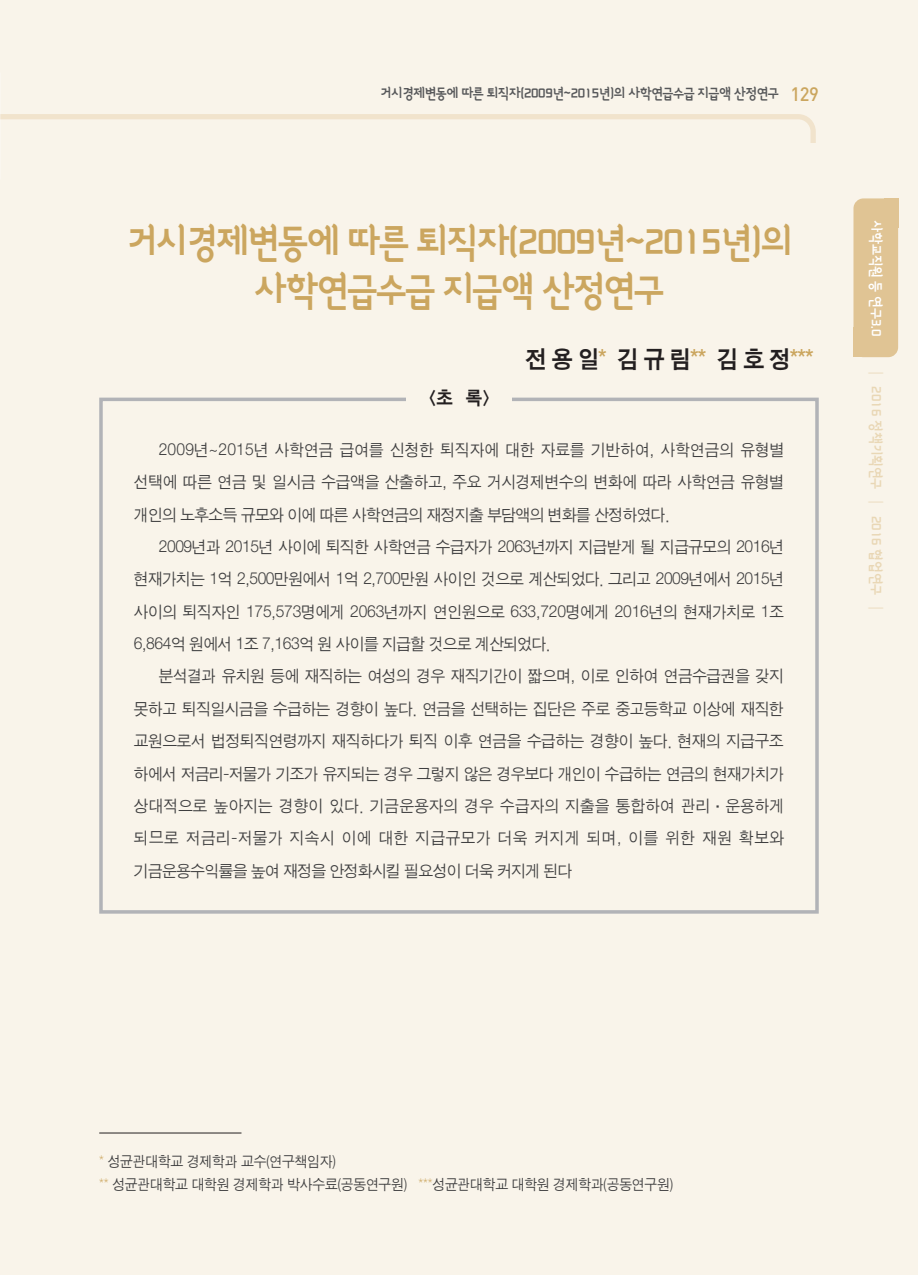
<style>
.page{position:relative;width:918px;height:1275px;background:#f9f4ea}
.page>*{position:absolute;margin:0;border:0;box-sizing:border-box;transform-origin:0 0}
.t1{font:40.25px/47.2px "Sang Sang Title B";letter-spacing:-.04em;color:#cba65f;text-align:center}
.ÙÅÁ_Û{font:24.5px "Sand Kg";color:#231f20;scale:.95 1}
.ÙÅÁ_Û-2{font:19.25px "Sand Kg";color:#231f20;scale:.95 1}
.t2{font:16.62px/32.4px "Sand Jg";letter-spacing:-.025em;color:#3e3e3f;text-align:justify}
.t3{font:14.88px "Sand Jg";letter-spacing:-.01em;color:#3e3e3f;scale:.95 1}
.ÙÅÁ_Û-3{font:14.88px "Sang Sang Title B";letter-spacing:-.03em;color:#57585a;scale:.95 1}
.ÙÅÁ_Û-4{font:14.88px "Sang Sang Title B";color:#e9d7b5;scale:.95 1}
.ÙÅÁ_Û-5{font:14.88px "Sang Sang Title B";color:#fff;scale:.95 1}
.s1{font-family:"DIN";font-weight:500;font-size:19.25px;color:#cba65f}
.s2{color:#cba65f}
.s3{color:#d0ad6b}
</style>
<div class="page">
<svg style="left:0;top:114px;width:816px;height:29px"></svg>
<div style="left:853px;top:198px;width:45px;height:159px;background:#e0c494;border-radius:10px"></div>
<div style="left:853px;top:328px;width:14px;height:29px;background:#e0c494"></div>
<div style="left:884px;top:198px;width:14px;height:30px;background:#e0c494"></div>
<hr style="left:99px;top:1133px;width:142px;height:1px;background:#231f20">
<div style="left:99px;top:398px;width:720px;height:516px;border:4px solid #b2b3b7"></div>
<div style="left:407px;top:389px;width:105px;height:24px;background:#f9f4ea"></div>
<p class="ÙÅÁ_Û-3" style="left:380px;top:87px;width:463px">거시경제변동에 따른 퇴직자(2009년~2015년)의 사학연급수급 지급액 산정연구 <span class="s1">129</span></p>
<p class="t1" style="left:125px;top:220px;width:669px">거시경제변동에 따른 퇴직자(2009년~2015년)의 사학연급수급 지급액 산정연구</p>
<p class="ÙÅÁ_Û-2" style="left:426px;top:388px;width:72px">&lt;초 록&gt;</p>
<p class="ÙÅÁ_Û" style="left:526px;top:347px;width:305px">전 용 일<span class="s2">*</span> 김 규 림<span class="s2">**</span> 김 호 정<span class="s2">***</span></p>
<p class="t2" style="left:134px;top:434px;width:652px;text-indent:25px">2009년~2015년 사학연금 급여를 신청한 퇴직자에 대한 자료를 기반하여, 사학연금의 유형별 선택에 따른 연금 및 일시금 수급액을 산출하고, 주요 거시경제변수의 변화에 따라 사학연금 유형별 개인의 노후소득 규모와 이에 따른 사학연금의 재정지출 부담액의 변화를 산정하였다.</p>
<p class="t2" style="left:134px;top:531px;width:651px;text-indent:25px">2009년과 2015년 사이에 퇴직한 사학연금 수급자가 2063년까지 지급받게 될 지급규모의 2016년 현재가치는 1억 2,500만원에서 1억 2,700만원 사이인 것으로 계산되었다. 그리고 2009년에서 2015년 사이의 퇴직자인 175,573명에게 2063년까지 연인원으로 633,720명에게 2016년의 현재가치로 1조 6,864억 원에서 1조 7,163억 원 사이를 지급할 것으로 계산되었다.</p>
<p class="t2" style="left:134px;top:661px;width:651px;text-indent:25px">분석결과 유치원 등에 재직하는 여성의 경우 재직기간이 짧으며, 이로 인하여 연금수급권을 갖지 못하고 퇴직일시금을 수급하는 경향이 높다. 연금을 선택하는 집단은 주로 중고등학교 이상에 재직한 교원으로서 법정퇴직연령까지 재직하다가 퇴직 이후 연금을 수급하는 경향이 높다. 현재의 지급구조 하에서 저금리-저물가 기조가 유지되는 경우 그렇지 않은 경우보다 개인이 수급하는 연금의 현재가치가 상대적으로 높아지는 경향이 있다. 기금운용자의 경우 수급자의 지출을 통합하여 관리·운용하게 되므로 저금리-저물가 지속시 이에 대한 지급규모가 더욱 커지게 되며, 이를 위한 재원 확보와 기금운용수익률을 높여 재정을 안정화시킬 필요성이 더욱 커지게 된다</p>
<p class="ÙÅÁ_Û-5" style="left:883px;top:220px;width:124px;rotate:90deg">사학교직원 등 연구3.0</p>
<p class="ÙÅÁ_Û-4" style="left:883px;top:367px;width:262px;rotate:90deg">┃ 2016 정책기획연구 ┃ 2016 협업연구 ┃</p>
<p class="t3" style="left:99px;top:1154px;width:250px"><span class="s3">*</span> 성균관대학교 경제학과 교수(연구책임자)</p>
<p class="t3" style="left:99px;top:1177px;width:605px"><span class="s3">**</span> 성균관대학교 대학원 경제학과 박사수료(공동연구원) <span class="s3">***</span>성균관대학교 대학원 경제학과(공동연구원)</p>
</div>
